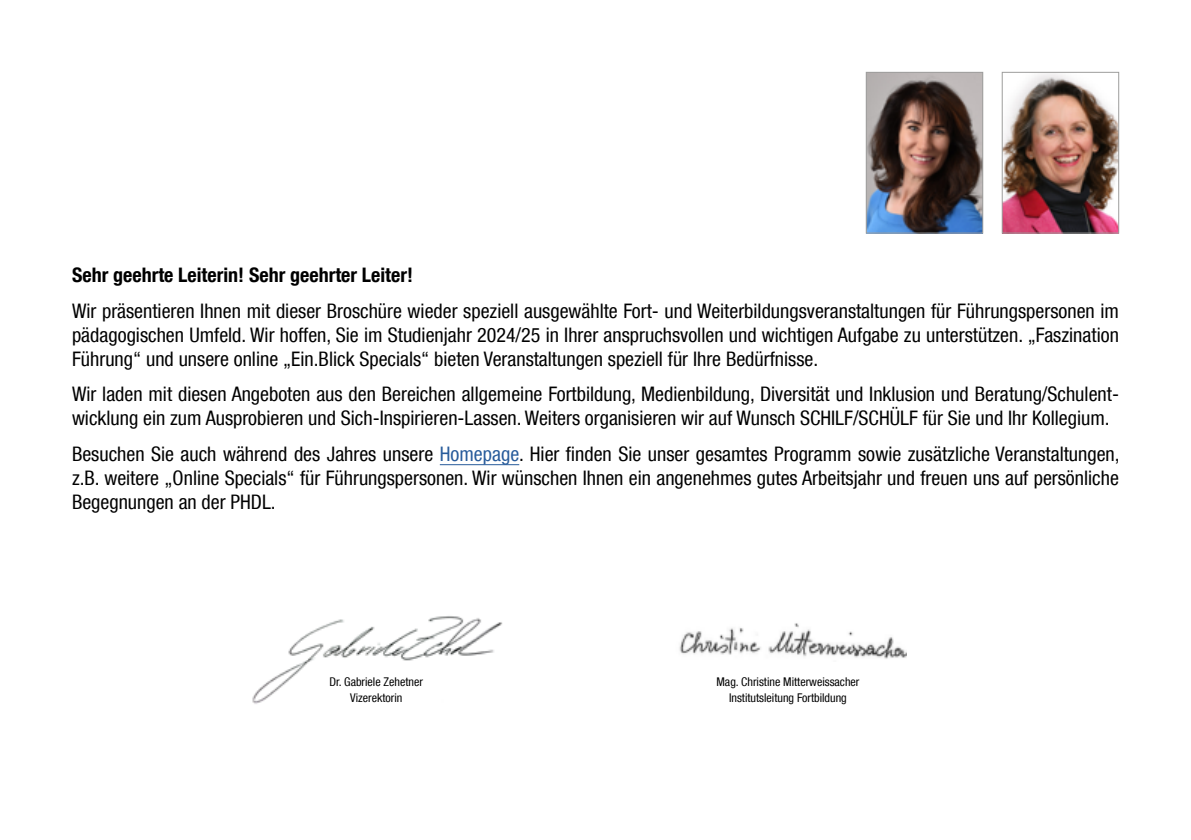
<style>
.page{position:relative;width:1191px;height:840px;background:#fff}
.page>*{position:absolute;margin:0;border:0;box-sizing:border-box;transform-origin:0 0}
.t1{font:condensed 20px/24px "Helvetica Neue LT Com";color:#000;text-align:justify}
.t2{font:700 condensed 20px "Helvetica Neue LT Com";color:#000}
.t3{font:condensed 12px/16px "Helvetica Neue LT Com";color:#000;text-align:center}
.s1{color:#275b9b}
</style>
<div class="page">
<hr style="left:440px;top:464px;width:79px;height:1px;background:#275b9b">
<img style="left:679px;top:623px;width:227px;height:36px">
<img style="left:252px;top:616px;width:251px;height:88px">
<img style="left:1004px;top:74px;width:113px;height:157px">
<div style="left:1002px;top:72px;width:117px;height:161px;border:1px solid #9d9d9c"></div>
<img style="left:868px;top:74px;width:113px;height:157px">
<div style="left:866px;top:72px;width:117px;height:161px;border:1px solid #9d9d9c"></div>
<p class="t2" style="left:72px;top:263px;width:342px">Sehr geehrte Leiterin! Sehr geehrter Leiter!</p>
<p class="t1" style="left:72px;top:298px;width:1048px">Wir präsentieren Ihnen mit dieser Broschüre wieder speziell ausgewählte Fort- und Weiterbildungsveranstaltungen für Führungspersonen im pädagogischen Umfeld. Wir hoffen, Sie im Studienjahr 2024/25 in Ihrer anspruchsvollen und wichtigen Aufgabe zu unterstützen. „Faszination Führung“ und unsere online „Ein.Blick Specials“ bieten Veranstaltungen speziell für Ihre Bedürfnisse.</p>
<p class="t1" style="left:72px;top:382px;width:1048px">Wir laden mit diesen Angeboten aus den Bereichen allgemeine Fortbildung, Medienbildung, Diversität und Inklusion und Beratung/Schulent&shy;wicklung ein zum Ausprobieren und Sich-Inspirieren-Lassen. Weiters organisieren wir auf Wunsch SCHILF/SCHÜLF für Sie und Ihr Kollegium.</p>
<p class="t1" style="left:72px;top:441px;width:1049px">Besuchen Sie auch während des Jahres unsere <span class="s1">Homepage</span>. Hier finden Sie unser gesamtes Programm sowie zusätzliche Veranstaltungen, z.B. weitere „Online Specials“ für Führungspersonen. Wir wünschen Ihnen ein angenehmes gutes Arbeitsjahr und freuen uns auf persönliche Begegnungen an der PHDL.</p>
<p class="t3" style="left:329px;top:673px;width:95px">Dr. Gabriele Zehetner<br>Vizerektorin</p>
<p class="t3" style="left:716px;top:673px;width:144px">Mag. Christine Mitterweissacher<br>Institutsleitung Fortbildung</p>
</div>
